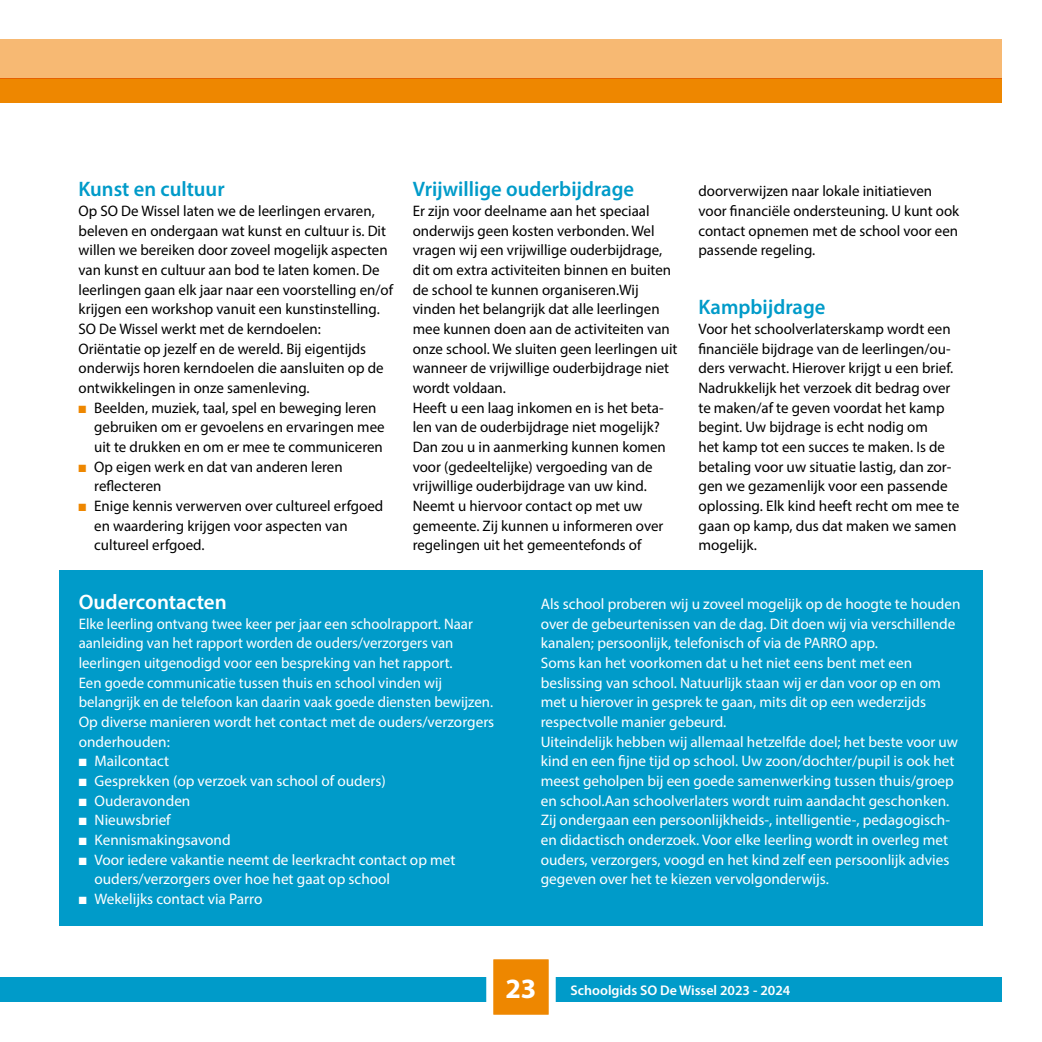
<style>
.page{position:relative;width:1042px;height:1042px;background:#fff}
.page>*{position:absolute;margin:0;border:0;box-sizing:border-box;transform-origin:0 0}
.t1{font:600 21px "Myriad Pro";color:#009bc9}
.t2{font:600 21px "Myriad Pro";color:#fff}
.t3{font:15.22px/19.6px "Myriad Pro";color:#000}
.t4{font:15.22px/19.6px "Myriad Pro";color:#fff}
.t5{font:600 14px "Myriad Pro";color:#fff}
.s1{color:#ee8700}
.s2{font-weight:700;font-size:28px}
</style>
<div class="page">
<div style="left:59px;top:570px;width:924px;height:355px;background:#009bc9"></div>
<div style="left:0;top:39px;width:1001px;height:39px;background:#f7b973"></div>
<div style="left:0;top:78px;width:1001px;height:25px;background:#ee8700"></div>
<div style="left:0;top:977px;width:1001px;height:25px;background:#009bc9"></div>
<div style="left:490px;top:956px;width:62px;height:62px;background:#ee8700"></div>
<div style="left:486px;top:952px;width:70px;height:69px;border:7px solid #fff"></div>
<h1 class="t1" style="left:79px;top:176px;width:148px">Kunst en cultuur</h1>
<p class="t3" style="left:79px;top:201px;width:316px">Op SO De Wissel laten we de leerlingen ervaren, beleven en ondergaan wat kunst en cultuur is. Dit willen we bereiken door zoveel mogelijk aspecten van kunst en cultuur aan bod te laten komen. De leerlingen gaan elk jaar naar een voorstelling en/of krijgen een workshop vanuit een kunstinstelling.<br>SO De Wissel werkt met de kerndoelen:<br>Oriëntatie op jezelf en de wereld. Bij eigentijds onderwijs horen kerndoelen die aansluiten op de ontwikkelingen in onze samenleving.</p>
<p class="t3" style="left:94px;top:397px;width:292px;text-indent:-16px"><span class="s1">■</span> Beelden, muziek, taal, spel en beweging leren gebruiken om er gevoelens en ervaringen mee uit te drukken en om er mee te communiceren</p>
<p class="t3" style="left:94px;top:456px;width:250px;text-indent:-16px"><span class="s1">■</span> Op eigen werk en dat van anderen leren reflecteren</p>
<p class="t3" style="left:94px;top:496px;width:290px;text-indent:-16px"><span class="s1">■</span> Enige kennis verwerven over cultureel erfgoed en waardering krijgen voor aspecten van cultureel erfgoed.</p>
<h1 class="t1" style="left:413px;top:176px;width:223px">Vrijwillige ouderbijdrage</h1>
<p class="t3" style="left:413px;top:201px;width:266px">Er zijn voor deelname aan het speciaal onderwijs geen kosten verbonden. Wel vragen wij een vrijwillige ouderbijdrage, dit om extra activiteiten binnen en buiten de school te kunnen organiseren.Wij vinden het belangrijk dat alle leerlingen mee kunnen doen aan de activiteiten van onze school. We sluiten geen leerlingen uit wanneer de vrijwillige ouderbijdrage niet wordt voldaan.<br>Heeft u een laag inkomen en is het beta&shy;len van de ouderbijdrage niet mogelijk?<br>Dan zou u in aanmerking kunnen komen voor (gedeeltelijke) vergoeding van de vrijwillige ouderbijdrage van uw kind.<br>Neemt u hiervoor contact op met uw gemeente. Zij kunnen u informeren over regelingen uit het gemeentefonds of</p>
<p class="t3" style="left:698px;top:181px;width:262px">doorverwijzen naar lokale initiatieven voor financiële ondersteuning. U kunt ook contact opnemen met de school voor een passende regeling.</p>
<h1 class="t1" style="left:698px;top:294px;width:128px">Kampbijdrage</h1>
<p class="t3" style="left:698px;top:319px;width:262px">Voor het schoolverlaterskamp wordt een financiële bijdrage van de leerlingen/ou&shy;ders verwacht. Hierover krijgt u een brief.<br>Nadrukkelijk het verzoek dit bedrag over te maken/af te geven voordat het kamp begint. Uw bijdrage is echt nodig om<br>het kamp tot een succes te maken. Is de betaling voor uw situatie lastig, dan zor&shy;gen we gezamenlijk voor een passende oplossing. Elk kind heeft recht om mee te gaan op kamp, dus dat maken we samen mogelijk.</p>
<h1 class="t2" style="left:79px;top:589px;width:150px">Oudercontacten</h1>
<p class="t4" style="left:79px;top:613px;width:417px">Elke leerling ontvang twee keer per jaar een schoolrapport. Naar aanleiding van het rapport worden de ouders/verzorgers van leerlingen uitgenodigd voor een bespreking van het rapport.<br>Een goede communicatie tussen thuis en school vinden wij belangrijk en de telefoon kan daarin vaak goede diensten bewijzen.<br>Op diverse manieren wordt het contact met de ouders/verzorgers onderhouden:</p>
<p class="t4" style="left:79px;top:751px;width:92px">■ Mailcontact</p>
<p class="t4" style="left:79px;top:771px;width:308px">■ Gesprekken (op verzoek van school of ouders)</p>
<p class="t4" style="left:79px;top:790px;width:113px">■ Ouderavonden</p>
<p class="t4" style="left:79px;top:810px;width:93px">■ Nieuwsbrief</p>
<p class="t4" style="left:79px;top:830px;width:153px">■ Kennismakingsavond</p>
<p class="t4" style="left:94px;top:849px;width:363px;text-indent:-16px">■ Voor iedere vakantie neemt de leerkracht contact op met ouders/verzorgers over hoe het gaat op school</p>
<p class="t4" style="left:79px;top:888px;width:185px">■ Wekelijks contact via Parro</p>
<p class="t4" style="left:541px;top:594px;width:421px">Als school proberen wij u zoveel mogelijk op de hoogte te houden over de gebeurtenissen van de dag. Dit doen wij via verschillende kanalen; persoonlijk, telefonisch of via de PARRO app.<br>Soms kan het voorkomen dat u het niet eens bent met een beslissing van school. Natuurlijk staan wij er dan voor op en om met u hierover in gesprek te gaan, mits dit op een wederzijds respectvolle manier gebeurd.<br>Uiteindelijk hebben wij allemaal hetzelfde doel; het beste voor uw kind en een fijne tijd op school. Uw zoon/dochter/pupil is ook het meest geholpen bij een goede samenwerking tussen thuis/groep en school.Aan schoolverlaters wordt ruim aandacht geschonken.<br>Zij ondergaan een persoonlijkheids-, intelligentie-, pedagogisch&shy;en didactisch onderzoek. Voor elke leerling wordt in overleg met ouders, verzorgers, voogd en het kind zelf een persoonlijk advies gegeven over het te kiezen vervolgonderwijs.</p>
<p class="t5" style="left:505px;top:981px;width:286px"><span class="s2">23</span> Schoolgids SO De Wissel 2023 - 2024</p>
</div>
